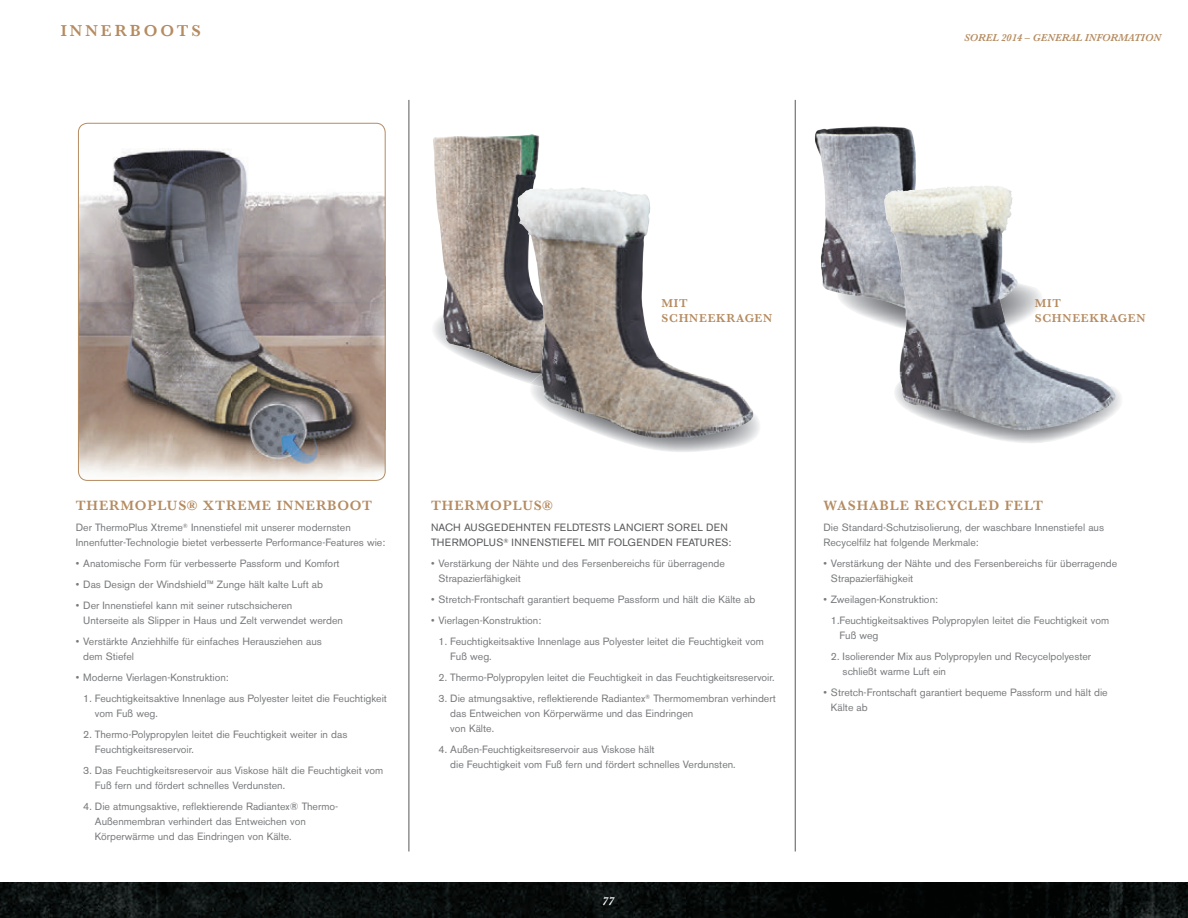
<style>
.page{position:relative;width:1188px;height:918px;background:#fff}
.page>*{position:absolute;margin:0;border:0;box-sizing:border-box;transform-origin:0 0}
.t1{font:600 16.5px "Baskerville";letter-spacing:.18em;color:#b58b60}
.t2{font:600 14.1px "Baskerville";letter-spacing:.06em;color:#b58b60}
.t3{font:600 12px/15px "Baskerville";letter-spacing:.06em;color:#b58b60}
.t4{font:italic 600 12px "Baskerville";color:#fff}
.t5{font:10.5px/15px "Akzidenz Grotesk BE";color:#787a7d}
.t6{font:10.5px/15px "Akzidenz Grotesk BE";letter-spacing:.02em;color:#57585a}
.t7{font:italic 600 10.5px "Baskerville";color:#b58b60}
</style>
<div class="page">
<hr style="left:409px;top:100px;width:1px;height:751px;background:#57585a">
<hr style="left:795px;top:100px;width:1px;height:751px;background:#57585a">
<img style="left:433px;top:134px;width:107px;height:240px">
<img style="left:517px;top:187px;width:237px;height:251px">
<img style="left:861px;top:283px;width:180px;height:56px">
<img style="left:815px;top:126px;width:203px;height:188px">
<img style="left:930px;top:370px;width:191px;height:73px">
<img style="left:884px;top:185px;width:100px;height:235px">
<img style="left:78px;top:123px;width:306px;height:357px">
<div style="left:78px;top:123px;width:308px;height:358px;border:1px solid #b58b60;border-radius:9px"></div>
<img style="left:0;top:883px;width:1188px;height:35px">
<h1 class="t1" style="left:61px;top:21px;width:142px">INNERBOOTS</h1>
<p class="t7" style="left:964px;top:31px;width:198px">SOREL 2014 – GENERAL INFORMATION</p>
<p class="t3" style="left:661px;top:295px;width:112px">MIT<br>SCHNEEKRAGEN</p>
<p class="t3" style="left:1035px;top:295px;width:112px">MIT<br>SCHNEEKRAGEN</p>
<h2 class="t2" style="left:76px;top:498px;width:298px">THERMOPLUS® XTREME INNERBOOT</h2>
<p class="t5" style="left:76px;top:520px;width:311px">Der ThermoPlus Xtreme<sup>®</sup> Innenstiefel mit unserer modernsten<br>Innenfutter-Technologie bietet verbesserte Performance-Features wie:</p>
<p class="t5" style="left:76px;top:556px;width:265px">• Anatomische Form für verbesserte Passform und Komfort</p>
<p class="t5" style="left:76px;top:577px;width:249px">• Das Design der Windshield™ Zunge hält kalte Luft ab</p>
<p class="t5" style="left:83px;top:598px;width:261px;text-indent:-7px">• Der Innenstiefel kann mit seiner rutschsicheren<br>Unterseite als Slipper in Haus und Zelt verwendet werden</p>
<p class="t5" style="left:83px;top:634px;width:240px;text-indent:-7px">• Verstärkte Anziehhilfe für einfaches Herausziehen aus dem Stiefel</p>
<p class="t5" style="left:76px;top:670px;width:155px">• Moderne Vierlagen-Konstruktion:</p>
<p class="t5" style="left:95px;top:691px;width:294px;text-indent:-12px">1. Feuchtigkeitsaktive Innenlage aus Polyester leitet die Feuchtigkeit vom Fuß weg.</p>
<p class="t5" style="left:95px;top:727px;width:254px;text-indent:-12px">2. Thermo-Polypropylen leitet die Feuchtigkeit weiter in das<br>Feuchtigkeitsreservoir.</p>
<p class="t5" style="left:95px;top:763px;width:290px;text-indent:-12px">3. Das Feuchtigkeitsreservoir aus Viskose hält die Feuchtigkeit vom<br>Fuß fern und fördert schnelles Verdunsten.</p>
<p class="t5" style="left:95px;top:799px;width:245px;text-indent:-12px">4. Die atmungsaktive, reflektierende Radiantex® Thermo-<br>Außenmembran verhindert das Entweichen von<br>Körperwärme und das Eindringen von Kälte.</p>
<h2 class="t2" style="left:431px;top:498px;width:123px">THERMOPLUS®</h2>
<p class="t6" style="left:431px;top:520px;width:302px">NACH AUSGEDEHNTEN FELDTESTS LANCIERT SOREL DEN<br>THERMOPLUS<sup>®</sup> INNENSTIEFEL MIT FOLGENDEN FEATURES:</p>
<p class="t5" style="left:439px;top:556px;width:288px;text-indent:-7px">• Verstärkung der Nähte und des Fersenbereichs für überragende<br>Strapazierfähigkeit</p>
<p class="t5" style="left:431px;top:592px;width:326px">• Stretch-Frontschaft garantiert bequeme Passform und hält die Kälte ab</p>
<p class="t5" style="left:431px;top:613px;width:112px">• Vierlagen-Konstruktion:</p>
<p class="t5" style="left:450px;top:634px;width:315px;text-indent:-12px">1. Feuchtigkeitsaktive Innenlage aus Polyester leitet die Feuchtigkeit vom<br>Fuß weg.</p>
<p class="t5" style="left:439px;top:670px;width:338px">2. Thermo-Polypropylen leitet die Feuchtigkeit in das Feuchtigkeitsreservoir.</p>
<p class="t5" style="left:450px;top:691px;width:327px;text-indent:-12px">3. Die atmungsaktive, reflektierende Radiantex<sup>®</sup> Thermomembran verhindert das Entweichen von Körperwärme und das Eindringen<br>von Kälte.</p>
<p class="t5" style="left:450px;top:742px;width:287px;text-indent:-12px">4. Außen-Feuchtigkeitsreservoir aus Viskose hält<br>die Feuchtigkeit vom Fuß fern und fördert schnelles Verdunsten.</p>
<p class="t4" style="left:602px;top:894px;width:13px">77</p>
<h2 class="t2" style="left:824px;top:498px;width:221px">WASHABLE RECYCLED FELT</h2>
<p class="t5" style="left:824px;top:520px;width:282px">Die Standard-Schutzisolierung, der waschbare Innenstiefel aus<br>Recycelfilz hat folgende Merkmale:</p>
<p class="t5" style="left:831px;top:556px;width:288px;text-indent:-7px">• Verstärkung der Nähte und des Fersenbereichs für überragende<br>Strapazierfähigkeit</p>
<p class="t5" style="left:824px;top:592px;width:116px">• Zweilagen-Konstruktion:</p>
<p class="t5" style="left:840px;top:613px;width:271px;text-indent:-9px">1. Feuchtigkeitsaktives Polypropylen leitet die Feuchtigkeit vom<br>Fuß weg</p>
<p class="t5" style="left:843px;top:649px;width:250px;text-indent:-12px">2. Isolierender Mix aus Polypropylen und Recycelpolyester schließt warme Luft ein</p>
<p class="t5" style="left:831px;top:685px;width:278px;text-indent:-7px">• Stretch-Frontschaft garantiert bequeme Passform und hält die<br>Kälte ab</p>
</div>
